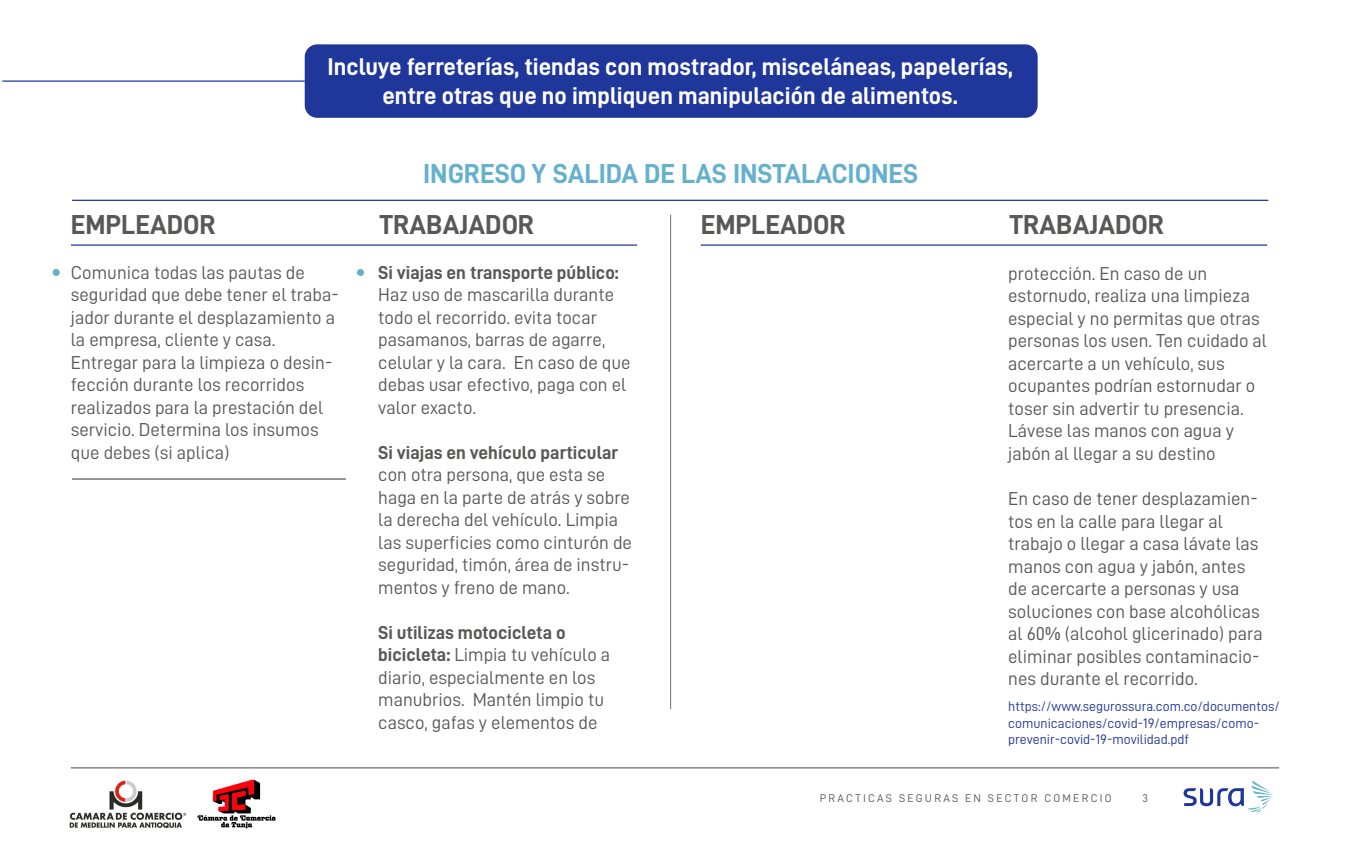
<style>
.page{position:relative;width:1350px;height:848px;background:#fff}
.page>*{position:absolute;margin:0;border:0;box-sizing:border-box;transform-origin:0 0}
.t1{font:27.5px "D DIN Bold";color:#585857}
.t2{font:27.5px "D DIN Bold";color:#65b1cd}
.t3{font:24.25px/29.1px "D DIN Bold";color:#fff;text-align:center}
.t4{font:18.75px/22.5px "D DIN";color:#585857}
.t5{font:18.75px "D DIN Bold";color:#585857}
.t6{font:13.75px/16.5px "D DIN";color:#1f369b}
.t7{font:11.25px "D DIN";letter-spacing:.2em;color:#585857}
.s1{font-family:"D DIN Bold"}
</style>
<div class="page">
<hr style="left:71px;top:244px;width:566px;height:2px;background:#1f369b">
<hr style="left:72px;top:200px;width:1196px;height:1px;background:#1f369b">
<hr style="left:701px;top:244px;width:566px;height:2px;background:#1f369b">
<hr style="left:670px;top:215px;width:1px;height:494px;background:#6f6f6f">
<hr style="left:72px;top:478px;width:274px;height:1px;background:#585857">
<div style="left:305px;top:44px;width:733px;height:74px;background:#1f369b;border-radius:12px"></div>
<hr style="left:2px;top:80px;width:303px;height:2px;background:#1f369b">
<svg style="left:1184px;top:780px;width:90px;height:32px"></svg>
<hr style="left:71px;top:767px;width:1208px;height:1px;background:#6f6f6f">
<div style="left:53px;top:269px;width:7px;height:7px;background:#65b1cd;border-radius:50%"></div>
<div style="left:357px;top:269px;width:7px;height:7px;background:#65b1cd;border-radius:50%"></div>
<img style="left:69px;top:780px;width:118px;height:48px">
<img style="left:188px;top:768px;width:97px;height:61px">
<p class="t3" style="left:327px;top:52px;width:687px">Incluye ferreterías, tiendas con mostrador, misceláneas, papelerías, entre otras que no impliquen manipulación de alimentos.</p>
<h1 class="t2" style="left:423px;top:158px;width:497px">INGRESO Y SALIDA DE LAS INSTALACIONES</h1>
<h1 class="t1" style="left:71px;top:209px;width:147px">EMPLEADOR</h1>
<h1 class="t1" style="left:379px;top:209px;width:156px">TRABAJADOR</h1>
<h1 class="t1" style="left:701px;top:209px;width:147px">EMPLEADOR</h1>
<h1 class="t1" style="left:1009px;top:209px;width:156px">TRABAJADOR</h1>
<p class="t4" style="left:71px;top:261px;width:269px">Comunica todas las pautas de seguridad que debe tener el traba&shy;jador durante el desplazamiento a la empresa, cliente y casa.<br>Entregar para la limpieza o desin&shy;fección durante los recorridos realizados para la prestación del servicio. Determina los insumos que debes (si aplica)</p>
<p class="t5" style="left:378px;top:262px;width:242px">Si viajas en transporte público:</p>
<p class="t4" style="left:378px;top:283px;width:254px">Haz uso de mascarilla durante todo el recorrido. evita tocar pasamanos, barras de agarre, celular y la cara. En caso de que debas usar efectivo, paga con el valor exacto.</p>
<p class="t5" style="left:378px;top:442px;width:241px">Si viajas en vehículo particular</p>
<p class="t4" style="left:378px;top:463px;width:255px">con otra persona, que esta se haga en la parte de atrás y sobre la derecha del vehículo. Limpia las superficies como cinturón de seguridad, timón, área de instru&shy;mentos y freno de mano.</p>
<p class="t5" style="left:378px;top:622px;width:189px">Si utilizas motocicleta o</p>
<p class="t4" style="left:378px;top:643px;width:234px"><span class="s1">bicicleta:</span> Limpia tu vehículo a diario, especialmente en los manubrios. Mantén limpio tu casco, gafas y elementos de</p>
<p class="t4" style="left:1008px;top:262px;width:260px">protección. En caso de un estornudo, realiza una limpieza especial y no permitas que otras personas los usen. Ten cuidado al acercarte a un vehículo, sus ocupantes podrían estornudar o toser sin advertir tu presencia.<br>Lávese las manos con agua y jabón al llegar a su destino</p>
<p class="t4" style="left:1008px;top:487px;width:256px">En caso de tener desplazamien&shy;tos en la calle para llegar al trabajo o llegar a casa lávate las manos con agua y jabón, antes de acercarte a personas y usa soluciones con base alcohólicas al 60% (alcohol glicerinado) para eliminar posibles contaminacio&shy;nes durante el recorrido.</p>
<p class="t6" style="left:1008px;top:698px;width:273px">https://www.segurossura.com.co/documentos/ comunicaciones/covid-19/empresas/como&shy;prevenir-covid-19-movilidad.pdf</p>
<p class="t7" style="left:820px;top:792px;width:293px">PRACTICAS SEGURAS EN SECTOR COMERCIO</p>
<p class="t7" style="left:1142px;top:792px;width:7px">3</p>
</div>
